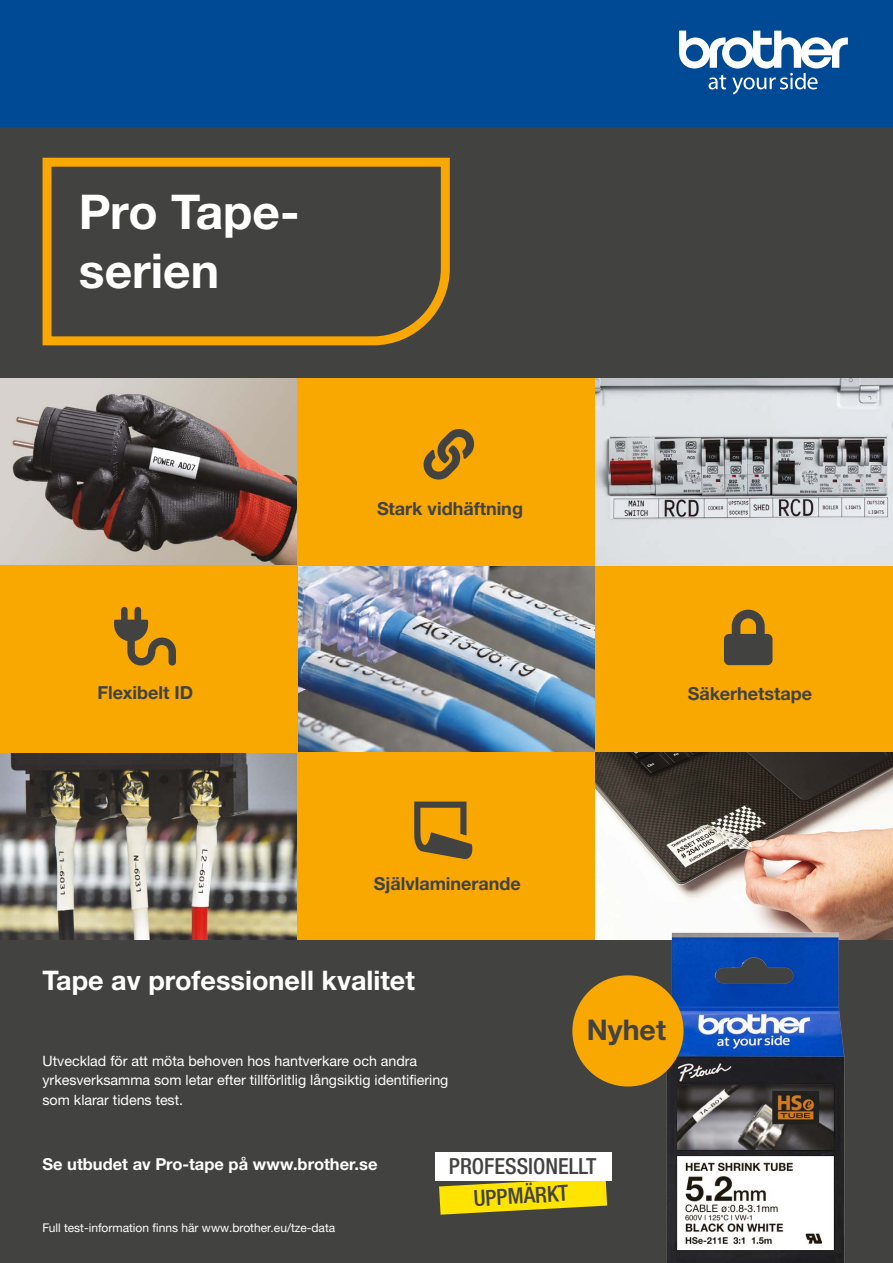
<style>
.page{position:relative;width:893px;height:1263px;background:#424241}
.page>*{position:absolute;margin:0;border:0;box-sizing:border-box;transform-origin:0 0}
.t1{font:700 48px/58.5px "Helvetica Neue LTW1 G";color:#fff}
.t2{font:700 28.5px "Helvetica Neue LTW1 G";color:#424241}
.t3{font:700 27px "Helvetica Neue LTW1 G";color:#fff}
.t4{font:500 condensed 22.2px "Helvetica Neue LTW1 G";color:#424241}
.t5{font:700 18px "Helvetica Neue LTW1 G";color:#424241}
.t6{font:700 16.5px "Helvetica Neue LTW1 G";color:#fff}
.t7{font:14.25px/19.5px "Helvetica Neue LTW1 G";color:#fff}
.t8{font:12px "Helvetica Neue LTW1 G";color:#fff}
</style>
<div class="page">
<svg style="left:42px;top:157px;width:408px;height:189px"></svg>
<div style="left:0;top:0;width:893px;height:127px;background:#004994"></div>
<svg style="left:679px;top:31px;width:169px;height:63px"></svg>
<img style="left:298px;top:566px;width:297px;height:187px">
<img style="left:0;top:378px;width:298px;height:188px">
<img style="left:0;top:753px;width:298px;height:187px">
<div style="left:0;top:566px;width:298px;height:187px;background:#f8a800"></div>
<div style="left:595px;top:566px;width:298px;height:187px;background:#f8a800"></div>
<img style="left:595px;top:753px;width:298px;height:187px">
<div style="left:298px;top:378px;width:297px;height:188px;background:#f8a800"></div>
<div style="left:298px;top:753px;width:297px;height:187px;background:#f8a800"></div>
<svg style="left:414px;top:801px;width:58px;height:58px"></svg>
<svg style="left:724px;top:610px;width:48px;height:55px"></svg>
<svg style="left:114px;top:607px;width:62px;height:58px"></svg>
<img style="left:595px;top:379px;width:298px;height:187px">
<svg style="left:439px;top:1180px;width:168px;height:35px"></svg>
<div style="left:435px;top:1152px;width:177px;height:28px;background:#fff"></div>
<svg style="left:424px;top:429px;width:50px;height:51px"></svg>
<img style="left:659px;top:893px;width:192px;height:370px">
<div style="left:572px;top:975px;width:112px;height:111px;background:#f8a800;border-radius:50%"></div>
<h1 class="t1" style="left:79px;top:183px;width:222px">Pro Tape&shy;serien</h1>
<p class="t5" style="left:377px;top:497px;width:147px">Stark vidhäftning</p>
<p class="t5" style="left:98px;top:682px;width:97px">Flexibelt ID</p>
<p class="t5" style="left:688px;top:682px;width:126px">Säkerhetstape</p>
<p class="t5" style="left:374px;top:872px;width:149px">Självlaminerande</p>
<h3 class="t3" style="left:43px;top:964px;width:374px">Tape av professionell kvalitet</h3>
<p class="t7" style="left:43px;top:1051px;width:407px">Utvecklad för att möta behoven hos hantverkare och andra yrkesverksamma som letar efter tillförlitlig långsiktig identifiering som klarar tidens test.</p>
<h2 class="t2" style="left:587px;top:1012px;width:81px">Nyhet</h2>
<p class="t6" style="left:43px;top:1154px;width:336px">Se utbudet av Pro-tape på www.brother.se</p>
<h3 class="t4" style="left:449px;top:1153px;width:149px">PROFESSIONELLT</h3>
<h3 class="t4" style="left:473px;top:1185px;width:96px;rotate:-3deg">UPPMÄRKT</h3>
<p class="t8" style="left:43px;top:1220px;width:294px">Full test-information finns här www.brother.eu/tze-data</p>
</div>
